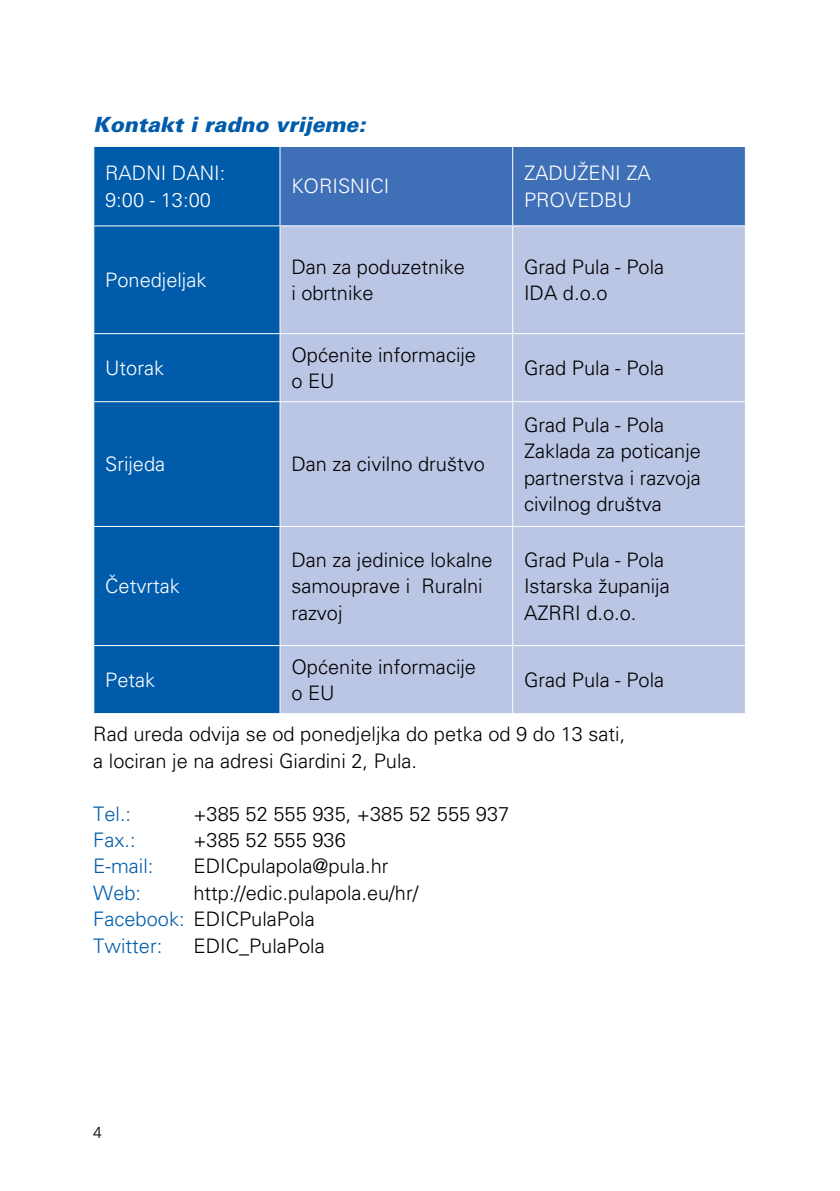
<style>
.page{position:relative;width:840px;height:1191px;background:#fff}
.page>*{position:absolute;margin:0;border:0;box-sizing:border-box;transform-origin:0 0}
.t1{font:italic 900 21px "Univers";color:#005baa}
.t2{font:300 20px/26.4px "Univers";color:#000}
.t3{font:300 20px/26.4px "Univers";color:#fff}
.t4{font:300 20px "Univers";color:#005baa}
.t5{font:300 16px "Univers";color:#000}
.s1{color:#005baa}
</style>
<div class="page">
<div style="left:94px;top:147px;width:185px;height:566px;background:#005baa"></div>
<div style="left:280px;top:147px;width:464px;height:78px;background:#3e6fb7"></div>
<div style="left:280px;top:226px;width:464px;height:487px;background:#bbc5e4"></div>
<hr style="left:512px;top:147px;width:1px;height:78px;background:#fff">
<hr style="left:93px;top:225px;width:187px;height:1px;background:#fff">
<hr style="left:512px;top:226px;width:1px;height:107px;background:#fff">
<hr style="left:93px;top:333px;width:187px;height:1px;background:#fff">
<hr style="left:280px;top:333px;width:232px;height:1px;background:#fff">
<hr style="left:512px;top:333px;width:233px;height:1px;background:#fff">
<hr style="left:512px;top:334px;width:1px;height:67px;background:#fff">
<hr style="left:93px;top:401px;width:187px;height:1px;background:#fff">
<hr style="left:280px;top:401px;width:232px;height:1px;background:#fff">
<hr style="left:512px;top:401px;width:233px;height:1px;background:#fff">
<hr style="left:512px;top:402px;width:1px;height:124px;background:#fff">
<hr style="left:93px;top:526px;width:187px;height:1px;background:#fff">
<hr style="left:280px;top:526px;width:232px;height:1px;background:#fff">
<hr style="left:512px;top:526px;width:233px;height:1px;background:#fff">
<hr style="left:512px;top:527px;width:1px;height:118px;background:#fff">
<hr style="left:93px;top:645px;width:187px;height:1px;background:#fff">
<hr style="left:280px;top:645px;width:232px;height:1px;background:#fff">
<hr style="left:512px;top:645px;width:233px;height:1px;background:#fff">
<hr style="left:512px;top:646px;width:1px;height:67px;background:#fff">
<p class="t1" style="left:93px;top:112px;width:273px">Kontakt i radno vrijeme:</p>
<p class="t3" style="left:105px;top:159px;width:122px">RADNI DANI:<br>9:00 - 13:00</p>
<p class="t3" style="left:291px;top:173px;width:99px">KORISNICI</p>
<p class="t3" style="left:523px;top:159px;width:128px">ZADUŽENI ZA<br>PROVEDBU</p>
<p class="t3" style="left:105px;top:266px;width:103px">Ponedjeljak</p>
<p class="t3" style="left:105px;top:354px;width:60px">Utorak</p>
<p class="t2" style="left:291px;top:253px;width:175px">Dan za poduzetnike i obrtnike</p>
<p class="t2" style="left:523px;top:253px;width:142px">Grad Pula - Pola<br>IDA d.o.o</p>
<p class="t2" style="left:291px;top:341px;width:186px">Općenite informacije o EU</p>
<p class="t2" style="left:523px;top:354px;width:142px">Grad Pula - Pola</p>
<p class="t3" style="left:105px;top:450px;width:61px">Srijeda</p>
<p class="t2" style="left:291px;top:450px;width:195px">Dan za civilno društvo</p>
<p class="t2" style="left:523px;top:411px;width:178px">Grad Pula - Pola<br>Zaklada za poticanje partnerstva i razvoja civilnog društva</p>
<p class="t3" style="left:105px;top:572px;width:76px">Četvrtak</p>
<p class="t2" style="left:291px;top:546px;width:203px">Dan za jedinice lokalne samouprave i Ruralni razvoj</p>
<p class="t2" style="left:523px;top:546px;width:147px">Grad Pula - Pola<br>Istarska županija<br>AZRRI d.o.o.</p>
<p class="t2" style="left:291px;top:653px;width:186px">Općenite informacije o EU</p>
<p class="t2" style="left:523px;top:666px;width:142px">Grad Pula - Pola</p>
<p class="t2" style="left:93px;top:720px;width:533px">Rad ureda odvija se od ponedjeljka do petka od 9 do 13 sati, a lociran je na adresi Giardini 2, Pula.</p>
<p class="t4" style="left:93px;top:801px;width:39px">Tel.:</p>
<p class="t2" style="left:193px;top:799px;width:317px">+385 52 555 935, +385 52 555 937</p>
<p class="t4" style="left:93px;top:828px;width:44px">Fax.:</p>
<p class="t2" style="left:193px;top:826px;width:154px">+385 52 555 936</p>
<p class="t4" style="left:93px;top:854px;width:62px">E-mail:</p>
<p class="t2" style="left:193px;top:852px;width:196px">EDICpulapola@pula.hr</p>
<p class="t4" style="left:93px;top:880px;width:49px">Web:</p>
<p class="t3" style="left:105px;top:666px;width:51px">Petak</p>
<p class="t2" style="left:93px;top:879px;width:326px;text-indent:100px">http://edic.pulapola.eu/hr/<br><span class="s1">Facebook:</span> EDICPulaPola<br><span class="s1">Twitter:</span></p>
<p class="t2" style="left:193px;top:932px;width:133px">EDIC_PulaPola</p>
<p class="t5" style="left:93px;top:1122px;width:10px">4</p>
</div>
